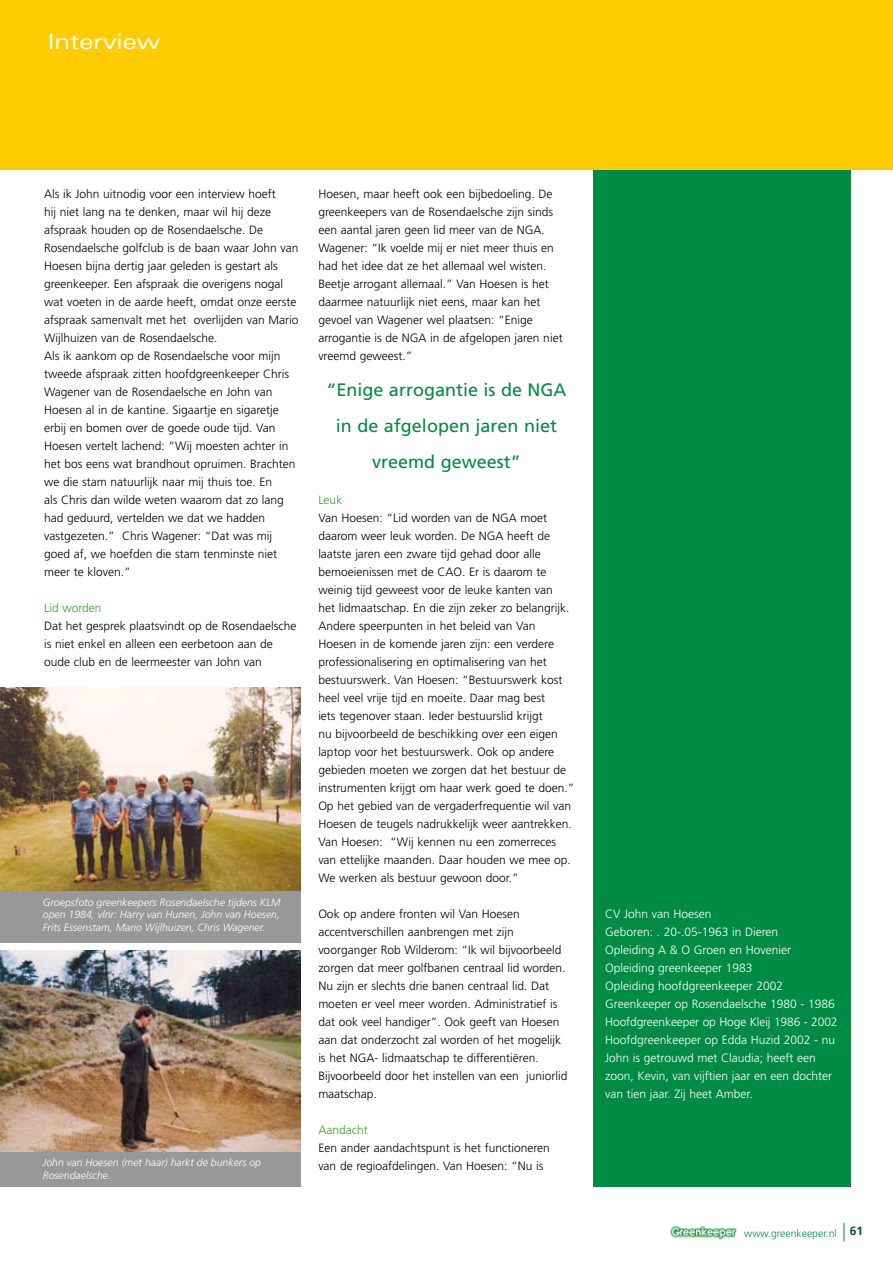
<style>
.page{position:relative;width:893px;height:1263px;background:#fff}
.page>*{position:absolute;margin:0;border:0;box-sizing:border-box;transform-origin:0 0}
.t1{font:expanded 21px "Univers";color:#fff}
.t2{font:18px/36px "Frutiger";color:#008b45;text-align:center}
.t3{font:300 12px/18px "Frutiger";color:#000}
.t4{font:300 12px/18px "Frutiger";color:#fff}
.t5{font:300 12px "Frutiger";color:#35a32c}
.t6{font:italic 300 10.5px/12.6px "Frutiger";color:#fff}
.t7{font:300 10.5px "Frutiger";color:#008b45}
.s1{font-weight:700;font-size:12px;color:#00513c}
</style>
<div class="page">
<svg style="left:844px;top:1223px;width:1px;height:18px"></svg>
<img style="left:670px;top:1225px;width:67px;height:15px">
<img style="left:0;top:951px;width:300px;height:201px">
<div style="left:0;top:1152px;width:301px;height:34px;background:#97989a"></div>
<img style="left:0;top:688px;width:301px;height:204px">
<div style="left:0;top:892px;width:301px;height:51px;background:#97989a"></div>
<div style="left:593px;top:160px;width:257px;height:1026px;background:#008b45"></div>
<div style="left:0;top:0;width:893px;height:170px;background:#fecc00"></div>
<h1 class="t1" style="left:48px;top:29px;width:113px">Interview</h1>
<p class="t3" style="left:44px;top:185px;width:256px">Als ik John uitnodig voor een interview hoeft<br>hij niet lang na te denken, maar wil hij deze afspraak houden op de Rosendaelsche. De Rosendaelsche golfclub is de baan waar John van Hoesen bijna dertig jaar geleden is gestart als greenkeeper. Een afspraak die overigens nogal wat voeten in de aarde heeft, omdat onze eerste afspraak samenvalt met het overlijden van Mario Wijlhuizen van de Rosendaelsche.<br>Als ik aankom op de Rosendaelsche voor mijn tweede afspraak zitten hoofdgreenkeeper Chris Wagener van de Rosendaelsche en John van Hoesen al in de kantine. Sigaartje en sigaretje erbij en bomen over de goede oude tijd. Van Hoesen vertelt lachend: “Wij moesten achter in het bos eens wat brandhout opruimen. Brachten we die stam natuurlijk naar mij thuis toe. En<br>als Chris dan wilde weten waarom dat zo lang had geduurd, vertelden we dat we hadden vastgezeten.” Chris Wagener: “Dat was mij goed af, we hoefden die stam tenminste niet meer te kloven.”</p>
<p class="t5" style="left:44px;top:601px;width:59px">Lid worden</p>
<p class="t3" style="left:44px;top:617px;width:254px">Dat het gesprek plaatsvindt op de Rosendaelsche is niet enkel en alleen een eerbetoon aan de oude club en de leermeester van John van</p>
<p class="t3" style="left:318px;top:185px;width:246px">Hoesen, maar heeft ook een bijbedoeling. De greenkeepers van de Rosendaelsche zijn sinds een aantal jaren geen lid meer van de NGA.<br>Wagener: “Ik voelde mij er niet meer thuis en had het idee dat ze het allemaal wel wisten.<br>Beetje arrogant allemaal.” Van Hoesen is het daarmee natuurlijk niet eens, maar kan het gevoel van Wagener wel plaatsen: “Enige arrogantie is de NGA in de afgelopen jaren niet vreemd geweest.”</p>
<h2 class="t2" style="left:326px;top:372px;width:242px">“Enige arrogantie is de NGA in de afgelopen jaren niet vreemd geweest”</h2>
<p class="t5" style="left:318px;top:493px;width:25px">Leuk</p>
<p class="t3" style="left:318px;top:509px;width:258px">Van Hoesen: “Lid worden van de NGA moet daarom weer leuk worden. De NGA heeft de laatste jaren een zware tijd gehad door alle bemoeienissen met de CAO. Er is daarom te weinig tijd geweest voor de leuke kanten van<br>het lidmaatschap. En die zijn zeker zo belangrijk.<br>Andere speerpunten in het beleid van Van Hoesen in de komende jaren zijn: een verdere professionalisering en optimalisering van het bestuurswerk. Van Hoesen: “Bestuurswerk kost heel veel vrije tijd en moeite. Daar mag best<br>iets tegenover staan. Ieder bestuurslid krijgt<br>nu bijvoorbeeld de beschikking over een eigen laptop voor het bestuurswerk. Ook op andere gebieden moeten we zorgen dat het bestuur de instrumenten krijgt om haar werk goed te doen.” Op het gebied van de vergaderfrequentie wil van Hoesen de teugels nadrukkelijk weer aantrekken.<br>Van Hoesen: “Wij kennen nu een zomerreces van ettelijke maanden. Daar houden we mee op.<br>We werken als bestuur gewoon door.”</p>
<p class="t3" style="left:318px;top:905px;width:251px">Ook op andere fronten wil Van Hoesen accentverschillen aanbrengen met zijn voorganger Rob Wilderom: “Ik wil bijvoorbeeld zorgen dat meer golfbanen centraal lid worden.<br>Nu zijn er slechts drie banen centraal lid. Dat moeten er veel meer worden. Administratief is dat ook veel handiger”. Ook geeft van Hoesen aan dat onderzocht zal worden of het mogelijk is het NGA- lidmaatschap te differentiëren.<br>Bijvoorbeeld door het instellen van een juniorlid maatschap.</p>
<p class="t5" style="left:318px;top:1123px;width:51px">Aandacht</p>
<p class="t3" style="left:318px;top:1139px;width:233px">Een ander aandachtspunt is het functioneren van de regioafdelingen. Van Hoesen: “Nu is</p>
<p class="t6" style="left:43px;top:895px;width:239px;text-align:justify">Groepsfoto greenkeepers Rosendaelsche tijdens KLM open 1984, vlnr: Harry van Hunen, John van Hoesen, Frits Essenstam, Mario Wijlhuizen, Chris Wagener.</p>
<p class="t4" style="left:605px;top:905px;width:234px">CV John van Hoesen<br>Geboren: . 20-.05-1963 in Dieren<br>Opleiding A &amp; O Groen en Hovenier Opleiding greenkeeper 1983<br>Opleiding hoofdgreenkeeper 2002<br>Greenkeeper op Rosendaelsche 1980 - 1986<br>Hoofdgreenkeeper op Hoge Kleij 1986 - 2002<br>Hoofdgreenkeeper op Edda Huzid 2002 - nu John is getrouwd met Claudia; heeft een zoon, Kevin, van vijftien jaar en een dochter van tien jaar. Zij heet Amber.</p>
<p class="t6" style="left:43px;top:1156px;width:220px">John van Hoesen (met haar) harkt de bunkers op<br>Rosendaelsche.</p>
<p class="t7" style="left:744px;top:1227px;width:121px">www.greenkeeper.nl <span class="s1">61</span></p>
</div>
